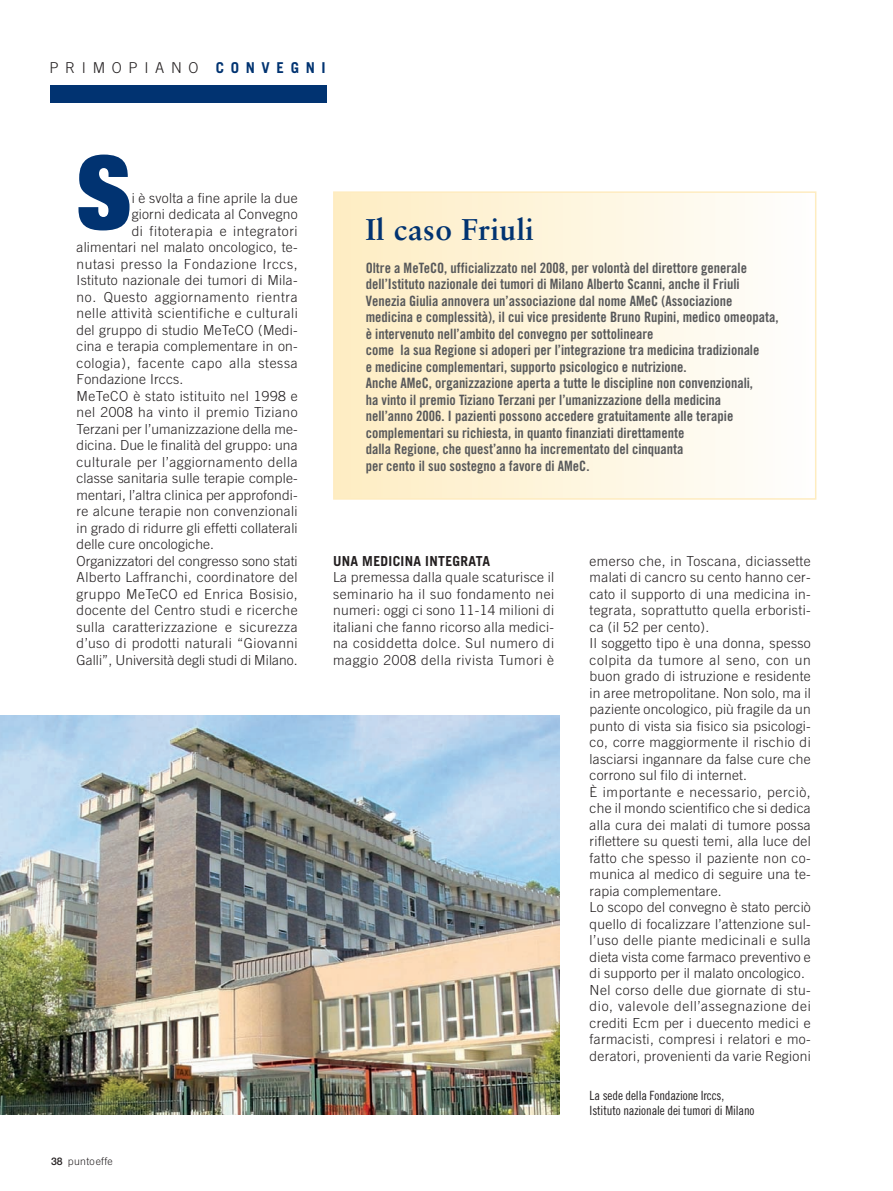
<style>
.page{position:relative;width:893px;height:1191px;background:#fff}
.page>*{position:absolute;margin:0;border:0;box-sizing:border-box;transform-origin:0 0}
.t1{font:900 expanded 102.3px "Helvetica Neue";color:#013371}
.t2{font:700 30px "Sabon";letter-spacing:.015em;color:#013371}
.t3{font:300 15px "Trade Gothic";letter-spacing:.445em;color:#231f20}
.t4{font:14.25px/16.5px "Trade Gothic Bold Cond Twenty";color:#57585a}
.t5{font:300 13.8px/16.5px "Trade Gothic";letter-spacing:.02em;color:#231f20}
.t6{font:300 13.8px "Trade Gothic";letter-spacing:.045em;color:#231f20}
.t7{font:300 13.8px "Trade Gothic";letter-spacing:.04em;color:#231f20}
.t8{font:700 13.8px "Trade Gothic";letter-spacing:.02em;color:#231f20}
.t9{font:12.75px/15px "Trade Gothic Cond Eighteen";letter-spacing:-.01em;color:#231f20}
.t10{font:300 10.5px "Trade Gothic";letter-spacing:.03em;color:#231f20}
.s1{font-weight:700;color:#013371}
.s2{font-family:"Helvetica Neue";font-weight:500}
</style>
<div class="page">
<img style="left:0;top:85px;width:817px;height:1030px">
<p class="t3" style="left:49px;top:63px;width:278px">PRIMOPIANO <span class="s1">CONVEGNI</span></p>
<h1 class="t1" style="left:77px;top:156px;width:56px">S</h1>
<p class="t5" style="left:132px;top:191px;width:167px">i è svolta a fine aprile la due</p>
<p class="t5" style="left:132px;top:207px;width:167px">giorni dedicata al Convegno</p>
<p class="t6" style="left:132px;top:226px;width:167px">di fitoterapia e integratori</p>
<p class="t5" style="left:77px;top:240px;width:223px">alimentari nel malato oncologico, te-</p>
<p class="t6" style="left:77px;top:259px;width:223px">nutasi presso la Fondazione Irccs,</p>
<p class="t5" style="left:77px;top:273px;width:223px">Istituto nazionale dei tumori di Mila-</p>
<p class="t6" style="left:77px;top:292px;width:223px">no. Questo aggiornamento rientra</p>
<p class="t7" style="left:77px;top:308px;width:223px">nelle attività scientifiche e culturali</p>
<p class="t5" style="left:77px;top:323px;width:223px">del gruppo di studio MeTeCO (Medi-</p>
<p class="t5" style="left:77px;top:339px;width:223px">cina e terapia complementare in on-</p>
<p class="t6" style="left:77px;top:358px;width:223px">cologia), facente capo alla stessa</p>
<p class="t5" style="left:77px;top:372px;width:108px">Fondazione Irccs.</p>
<p class="t5" style="left:77px;top:389px;width:223px">MeTeCO è stato istituito nel 1998 e</p>
<p class="t7" style="left:77px;top:407px;width:223px">nel 2008 ha vinto il premio Tiziano</p>
<p class="t5" style="left:77px;top:422px;width:223px">Terzani per l’umanizzazione della me-</p>
<p class="t5" style="left:77px;top:438px;width:223px">dicina. Due le finalità del gruppo: una</p>
<p class="t7" style="left:77px;top:457px;width:223px">culturale per l’aggiornamento della</p>
<p class="t5" style="left:77px;top:471px;width:223px">classe sanitaria sulle terapie comple-</p>
<p class="t5" style="left:77px;top:488px;width:223px">mentari, l’altra clinica per approfondi-</p>
<p class="t5" style="left:77px;top:504px;width:223px">re alcune terapie non convenzionali</p>
<p class="t5" style="left:77px;top:521px;width:223px">in grado di ridurre gli effetti collaterali</p>
<p class="t5" style="left:77px;top:537px;width:139px">delle cure oncologiche.</p>
<p class="t5" style="left:77px;top:554px;width:223px">Organizzatori del congresso sono stati</p>
<p class="t5" style="left:77px;top:570px;width:223px">Alberto Laffranchi, coordinatore del</p>
<p class="t5" style="left:77px;top:587px;width:223px">gruppo MeTeCO ed Enrica Bosisio,</p>
<p class="t5" style="left:77px;top:603px;width:223px">docente del Centro studi e ricerche</p>
<p class="t5" style="left:77px;top:620px;width:223px">sulla caratterizzazione e sicurezza</p>
<p class="t5" style="left:77px;top:636px;width:223px">d’uso di prodotti naturali “Giovanni</p>
<p class="t5" style="left:77px;top:653px;width:223px">Galli”, Università degli studi di Milano.</p>
<p class="t10" style="left:51px;top:1157px;width:63px"><span class="s2">38</span> puntoeffe</p>
<h2 class="t2" style="left:366px;top:217px;width:170px">Il caso Friuli</h2>
<p class="t4" style="left:366px;top:261px;width:414px">Oltre a MeTeCO, ufficializzato nel 2008, per volontà del direttore generale dell’Istituto nazionale dei tumori di Milano Alberto Scanni, anche il Friuli Venezia Giulia annovera un’associazione dal nome AMeC (Associazione medicina e complessità), il cui vice presidente Bruno Rupini, medico omeopata, è intervenuto nell’ambito del convegno per sottolineare<br>come la sua Regione si adoperi per l’integrazione tra medicina tradizionale<br>e medicine complementari, supporto psicologico e nutrizione.<br>Anche AMeC, organizzazione aperta a tutte le discipline non convenzionali,<br>ha vinto il premio Tiziano Terzani per l’umanizzazione della medicina<br>nell’anno 2006. I pazienti possono accedere gratuitamente alle terapie complementari su richiesta, in quanto finanziati direttamente<br>dalla Regione, che quest’anno ha incrementato del cinquanta<br>per cento il suo sostegno a favore di AMeC.</p>
<p class="t8" style="left:333px;top:556px;width:159px">UNA MEDICINA INTEGRATA</p>
<p class="t5" style="left:333px;top:570px;width:223px;text-align:justify">La premessa dalla quale scaturisce il seminario ha il suo fondamento nei numeri: oggi ci sono 11-14 milioni di italiani che fanno ricorso alla medici&shy;na cosiddetta dolce. Sul numero di maggio 2008 della rivista Tumori è</p>
<p class="t5" style="left:590px;top:554px;width:223px">emerso che, in Toscana, diciassette malati di cancro su cento hanno cer&shy;cato il supporto di una medicina in&shy;tegrata, soprattutto quella erboristi&shy;ca (il 52 per cento).<br>Il soggetto tipo è una donna, spesso colpita da tumore al seno, con un buon grado di istruzione e residente in aree metropolitane. Non solo, ma il paziente oncologico, più fragile da un punto di vista sia fisico sia psicologi&shy;co, corre maggiormente il rischio di lasciarsi ingannare da false cure che corrono sul filo di internet.<br>È importante e necessario, perciò, che il mondo scientifico che si dedica alla cura dei malati di tumore possa riflettere su questi temi, alla luce del fatto che spesso il paziente non co&shy;munica al medico di seguire una te&shy;rapia complementare.<br>Lo scopo del convegno è stato perciò quello di focalizzare l’attenzione sul&shy;l’uso delle piante medicinali e sulla dieta vista come farmaco preventivo e di supporto per il malato oncologico.<br>Nel corso delle due giornate di stu&shy;dio, valevole dell’assegnazione dei crediti Ecm per i duecento medici e farmacisti, compresi i relatori e mo&shy;deratori, provenienti da varie Regioni</p>
<p class="t9" style="left:590px;top:1088px;width:166px">La sede della Fondazione Irccs,<br>Istituto nazionale dei tumori di Milano</p>
</div>
